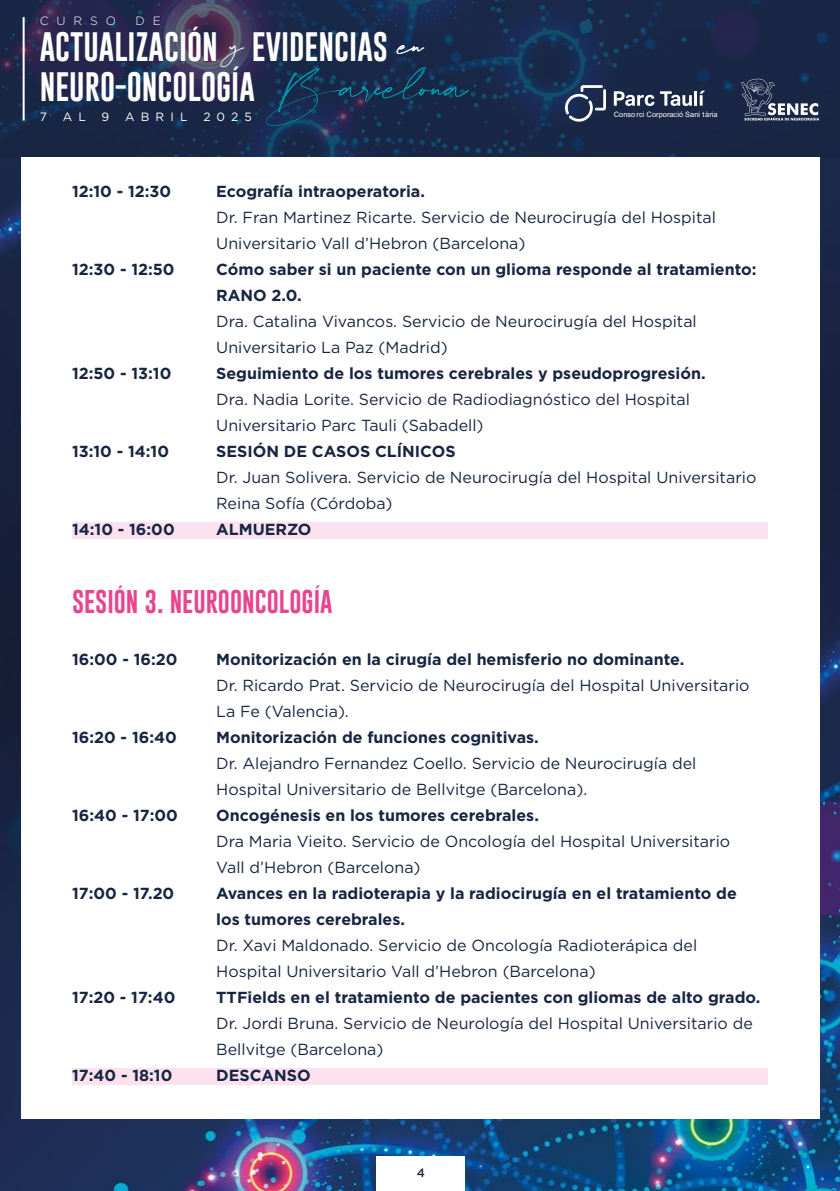
<style>
.page{position:relative;width:840px;height:1191px;background:#fff}
.page>*{position:absolute;margin:0;border:0;box-sizing:border-box;transform-origin:0 0}
.t1{font:60px "Belove";color:#0092a6}
.t2{font:46px "Belove";color:#fff}
.t3{font:30px/40px "Gobold Uplow";color:#fff}
.t4{font:24px "Gobold Uplow";color:#e8458f}
.t5{font:16px/26px "Gotham";color:#182541}
.t6{font:700 16px/26px "Gotham";color:#182541}
.t7{font:12px "Gotham";letter-spacing:.51em;color:#fff}
.t8{font:300 12px "Gotham";letter-spacing:.66em;color:#fff}
.t9{font:500 12px "Gotham";color:#182541}
.t10{font:7.4px "Arial";color:#fff}
</style>
<div class="page">
<img style="left:0;top:157px;width:839px;height:1034px">
<svg style="left:0;top:0;width:839px;height:157px;background:#1d2a4c"></svg>
<hr style="left:23px;top:17px;width:2px;height:103px;background:#fff">
<svg style="left:740px;top:78px;width:78px;height:42px;background:#414c66"></svg>
<div style="left:375px;top:1156px;width:89px;height:35px;background:#fff"></div>
<div style="left:21px;top:157px;width:797px;height:962px;background:#fff"></div>
<div style="left:72px;top:522px;width:695px;height:16px;background:#fbe2ee"></div>
<div style="left:72px;top:1068px;width:695px;height:16px;background:#fbe2ee"></div>
<svg style="left:613px;top:91px;width:91px;height:15px"></svg>
<svg style="left:564px;top:85px;width:41px;height:37px;background:#4a5976"></svg>
<p class="t8" style="left:40px;top:13px;width:78px">CURSO</p>
<p class="t8" style="left:135px;top:13px;width:27px">D E</p>
<h3 class="t3" style="left:40px;top:27px;width:349px">ACTUALIZACIÓN EVIDENCIAS<br>NEURO-ONCOLOGÍA</h3>
<p class="t7" style="left:40px;top:109px;width:9px">7</p>
<p class="t7" style="left:63px;top:109px;width:24px">A L</p>
<p class="t7" style="left:101px;top:109px;width:9px">9</p>
<p class="t7" style="left:125px;top:109px;width:64px">ABRIL</p>
<p class="t7" style="left:203px;top:109px;width:50px">2025</p>
<h2 class="t2" style="left:399px;top:18px;width:26px">en</h2>
<h2 class="t2" style="left:230px;top:18px;width:15px">y</h2>
<h1 class="t1" style="left:263px;top:53px;width:206px">Barcelona</h1>
<p class="t10" style="left:613px;top:110px;width:105px">Consorci Corporació Sani tària</p>
<p class="t6" style="left:72px;top:178px;width:101px">12:10 - 12:30</p>
<p class="t6" style="left:216px;top:178px;width:210px">Ecografía intraoperatoria.</p>
<p class="t5" style="left:216px;top:204px;width:501px">Dr. Fran Martinez Ricarte. Servicio de Neurocirugía del Hospital<br>Universitario Vall d’Hebron (Barcelona)</p>
<p class="t6" style="left:72px;top:256px;width:104px">12:30 - 12:50</p>
<p class="t6" style="left:216px;top:256px;width:541px">Cómo saber si un paciente con un glioma responde al tratamiento:<br>RANO 2.0.</p>
<p class="t5" style="left:216px;top:308px;width:482px">Dra. Catalina Vivancos. Servicio de Neurocirugía del Hospital<br>Universitario La Paz (Madrid)</p>
<p class="t6" style="left:72px;top:360px;width:101px">12:50 - 13:10</p>
<p class="t6" style="left:216px;top:360px;width:490px">Seguimiento de los tumores cerebrales y pseudoprogresión.</p>
<p class="t5" style="left:216px;top:386px;width:475px">Dra. Nadia Lorite. Servicio de Radiodiagnóstico del Hospital<br>Universitario Parc Tauli (Sabadell)</p>
<p class="t6" style="left:72px;top:438px;width:98px">13:10 - 14:10</p>
<p class="t6" style="left:216px;top:438px;width:241px">SESIÓN DE CASOS CLÍNICOS</p>
<p class="t5" style="left:216px;top:464px;width:541px">Dr. Juan Solivera. Servicio de Neurocirugía del Hospital Universitario<br>Reina Sofía (Córdoba)</p>
<p class="t6" style="left:72px;top:516px;width:104px">14:10 - 16:00</p>
<p class="t6" style="left:216px;top:516px;width:97px">ALMUERZO</p>
<h3 class="t4" style="left:72px;top:583px;width:262px">SESIÓN 3. NEUROONCOLOGÍA</h3>
<p class="t6" style="left:72px;top:646px;width:107px">16:00 - 16:20</p>
<p class="t6" style="left:216px;top:646px;width:469px">Monitorización en la cirugía del hemisferio no dominante.</p>
<p class="t5" style="left:216px;top:672px;width:534px">Dr. Ricardo Prat. Servicio de Neurocirugía del Hospital Universitario<br>La Fe (Valencia).</p>
<p class="t6" style="left:72px;top:724px;width:106px">16:20 - 16:40</p>
<p class="t6" style="left:216px;top:724px;width:324px">Monitorización de funciones cognitivas.</p>
<p class="t5" style="left:216px;top:750px;width:481px">Dr. Alejandro Fernandez Coello. Servicio de Neurocirugía del<br>Hospital Universitario de Bellvitge (Barcelona).</p>
<p class="t6" style="left:72px;top:802px;width:107px">16:40 - 17:00</p>
<p class="t6" style="left:216px;top:802px;width:324px">Oncogénesis en los tumores cerebrales.</p>
<p class="t5" style="left:216px;top:828px;width:515px">Dra Maria Vieito. Servicio de Oncología del Hospital Universitario<br>Vall d’Hebron (Barcelona)</p>
<p class="t6" style="left:72px;top:880px;width:104px">17:00 - 17.20</p>
<p class="t6" style="left:216px;top:880px;width:521px">Avances en la radioterapia y la radiocirugía en el tratamiento de los tumores cerebrales.</p>
<p class="t5" style="left:216px;top:932px;width:482px">Dr. Xavi Maldonado. Servicio de Oncología Radioterápica del<br>Hospital Universitario Vall d’Hebron (Barcelona)</p>
<p class="t6" style="left:72px;top:984px;width:105px">17:20 - 17:40</p>
<p class="t6" style="left:216px;top:984px;width:545px">TTFields en el tratamiento de pacientes con gliomas de alto grado.</p>
<p class="t5" style="left:216px;top:1010px;width:537px">Dr. Jordi Bruna. Servicio de Neurología del Hospital Universitario de<br>Bellvitge (Barcelona)</p>
<p class="t6" style="left:72px;top:1062px;width:102px">17:40 - 18:10</p>
<p class="t6" style="left:216px;top:1062px;width:96px">DESCANSO</p>
<p class="t9" style="left:416px;top:1164px;width:10px">4</p>
</div>
